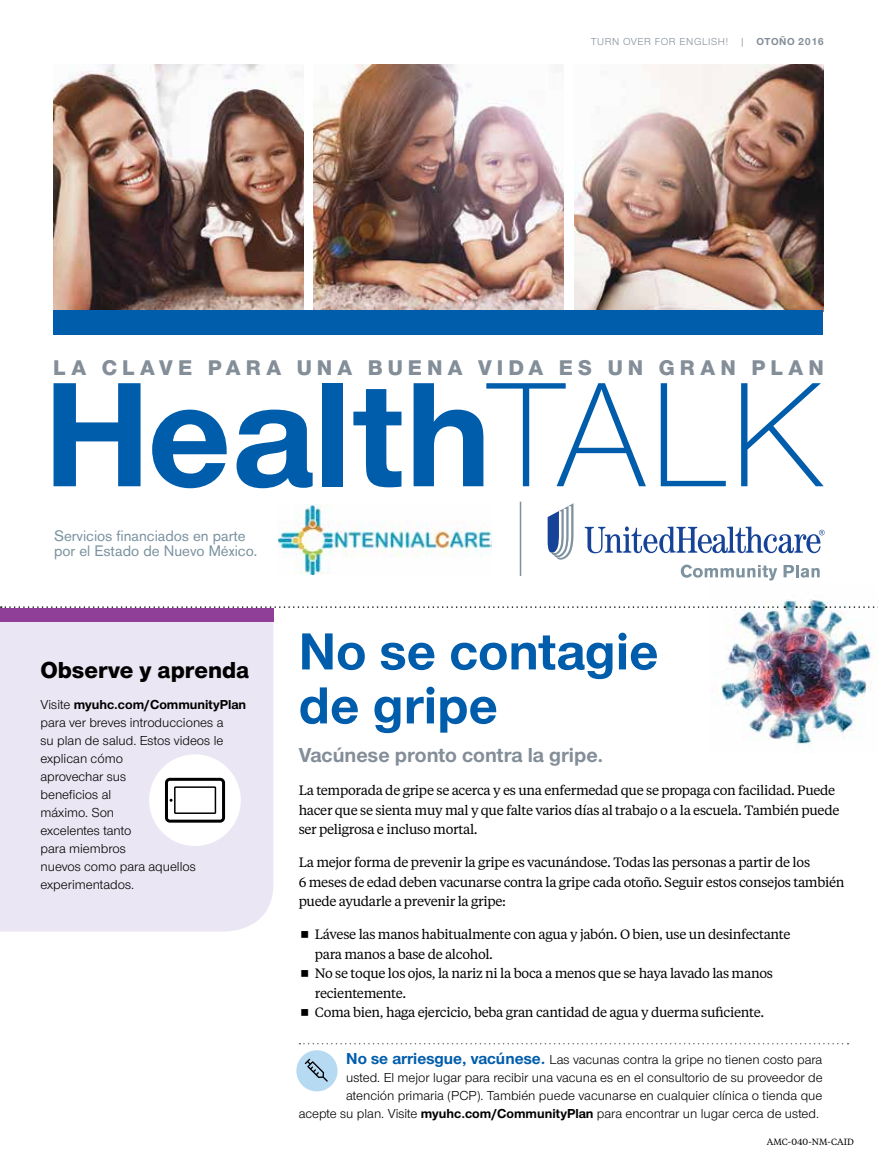
<style>
.page{position:relative;width:878px;height:1161px;background:#fff}
.page>*{position:absolute;margin:0;border:0;box-sizing:border-box;transform-origin:0 0}
.t1{font:700 154.5px "UHC Sans";color:#005dac}
.t2{font:700 54px/54px "UHC Sans";color:#005dac}
.t3{font:800 24px "UHC Sans";color:#000}
.t4{font:800 22.05px "UHC Sans";letter-spacing:.23em;color:#838e98}
.t5{font:700 21px "UHC Sans";color:#838e98}
.t6{font:15px/15px "Akzidenz Grotesk BE";color:#7a929f}
.t7{font:13.5px/19.5px "UHC Serif Text";letter-spacing:-.025em;color:#000}
.t8{font:13.5px/18px "UHC Sans";color:#000}
.t9{font:10.5px "UHC Sans";letter-spacing:.05em;color:#838e98}
.t10{font:9px "UHC Serif Text";color:#000}
.s1{font-weight:700}
.s2{font-weight:300}
.s3{font-weight:700;font-size:16.5px;color:#005dac}
</style>
<div class="page">
<img style="left:717px;top:599px;width:154px;height:147px">
<div style="left:0;top:621px;width:273px;height:311px;background:#ebe6f3"></div>
<div style="left:0;top:608px;width:273px;height:13px;background:#903f98"></div>
<div style="left:149px;top:754px;width:92px;height:92px;background:#fff;border-radius:50%"></div>
<svg style="left:165px;top:778px;width:60px;height:45px"></svg>
<hr style="left:519px;top:502px;width:2px;height:74px;background:#838e98">
<svg style="left:299px;top:1043px;width:549px;height:1px"></svg>
<div style="left:296px;top:1050px;width:41px;height:41px;background:#b7daf3;border-radius:50%"></div>
<svg style="left:305px;top:1059px;width:23px;height:23px"></svg>
<svg style="left:584px;top:526px;width:240px;height:27px"></svg>
<svg style="left:547px;top:503px;width:26px;height:57px"></svg>
<svg style="left:680px;top:565px;width:97px;height:15px"></svg>
<svg style="left:783px;top:565px;width:36px;height:13px"></svg>
<img style="left:53px;top:64px;width:250px;height:247px">
<img style="left:313px;top:64px;width:250px;height:247px">
<img style="left:574px;top:64px;width:249px;height:247px">
<div style="left:53px;top:311px;width:770px;height:24px;background:#005dac"></div>
<svg style="left:1px;top:606px;width:784px;height:2px"></svg>
<svg style="left:796px;top:606px;width:14px;height:2px"></svg>
<svg style="left:825px;top:606px;width:53px;height:2px"></svg>
<img style="left:279px;top:505px;width:212px;height:69px">
<p class="t9" style="left:591px;top:35px;width:234px">TURN OVER FOR ENGLISH! | <span class="s1">OTOÑO 2016</span></p>
<h3 class="t4" style="left:53px;top:352px;width:772px">LA CLAVE PARA UNA BUENA VIDA ES UN GRAN PLAN</h3>
<h1 class="t1" style="left:43px;top:331px;width:781px">Health<span class="s2">TALK</span></h1>
<p class="t6" style="left:54px;top:528px;width:205px">Servicios financiados en parte por el Estado de Nuevo México.</p>
<h3 class="t3" style="left:40px;top:653px;width:210px">Observe y aprenda</h3>
<p class="t8" style="left:40px;top:695px;width:207px">Visite <span class="s1">myuhc.com/CommunityPlan </span>para ver breves introducciones a<br>su plan de salud. Estos videos le explican cómo<br>aprovechar sus<br>beneficios al<br>máximo. Son<br>excelentes tanto<br>para miembros<br>nuevos como para aquellos experimentados.</p>
<h2 class="t2" style="left:298px;top:623px;width:361px">No se contagie de gripe</h2>
<h3 class="t5" style="left:298px;top:741px;width:306px">Vacúnese pronto contra la gripe.</h3>
<p class="t7" style="left:298px;top:780px;width:542px">La temporada de gripe se acerca y es una enfermedad que se propaga con facilidad. Puede hacer que se sienta muy mal y que falte varios días al trabajo o a la escuela. También puede ser peligrosa e incluso mortal.</p>
<p class="t7" style="left:298px;top:852px;width:547px">La mejor forma de prevenir la gripe es vacunándose. Todas las personas a partir de los<br>6 meses de edad deben vacunarse contra la gripe cada otoño. Seguir estos consejos también puede ayudarle a prevenir la gripe:</p>
<p class="t7" style="left:315px;top:924px;width:477px">Lávese las manos habitualmente con agua y jabón. O bien, use un desinfectante para manos a base de alcohol.<br>No se toque los ojos, la nariz ni la boca a menos que se haya lavado las manos recientemente.<br>Coma bien, haga ejercicio, beba gran cantidad de agua y duerma suficiente.</p>
<p class="t8" style="left:299px;top:1050px;width:525px;text-align:right"><span class="s3">No se arriesgue, vacúnese.</span> Las vacunas contra la gripe no tienen costo para<br>usted. El mejor lugar para recibir una vacuna es en el consultorio de su proveedor de atención primaria (PCP). También puede vacunarse en cualquier clínica o tienda que<br>acepte su plan. Visite <span class="s1">myuhc.com/CommunityPlan</span> para encontrar un lugar cerca de usted.</p>
<p class="t10" style="left:767px;top:1135px;width:88px">AMC-040-NM-CAID</p>
</div>
